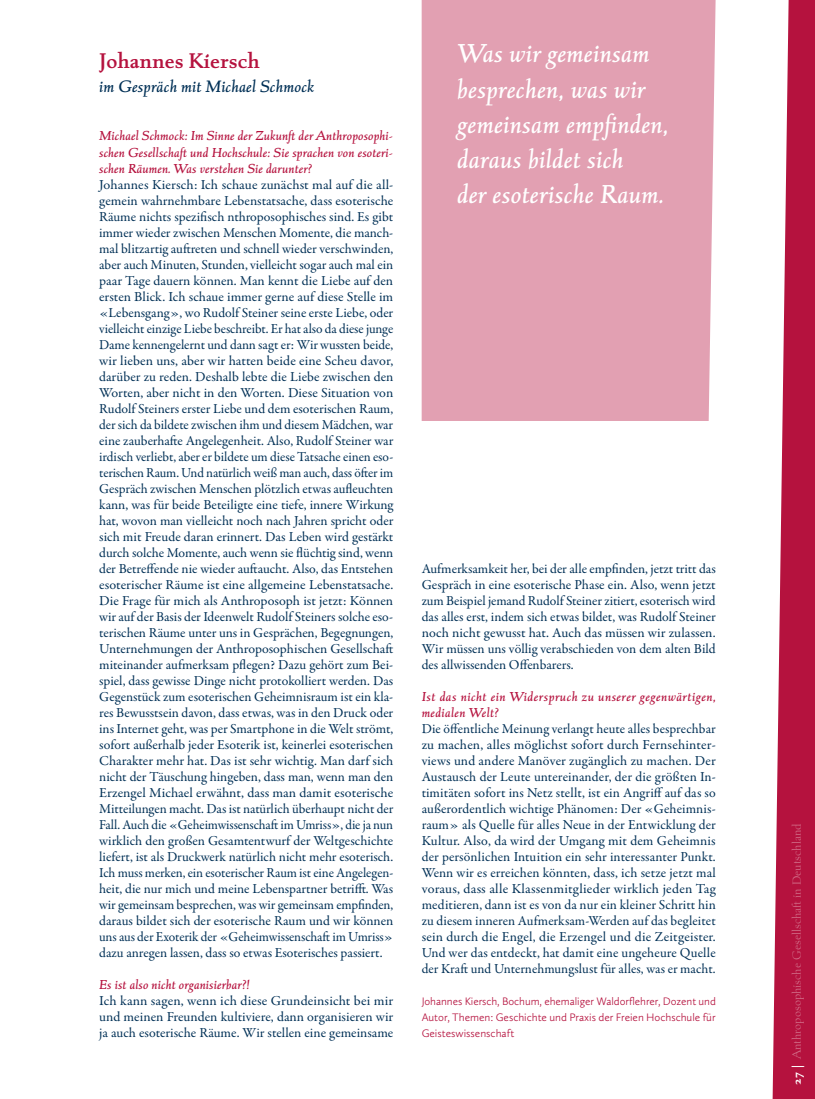
<style>
.page{position:relative;width:815px;height:1099px;background:#fff}
.page>*{position:absolute;margin:0;border:0;box-sizing:border-box;transform-origin:0 0}
.t1{font:italic 500 27.5px/35px "Albertan Pro";color:#fff}
.t2{font:600 22.5px "Albertan Pro";color:#b5123e}
.t3{font:italic 500 17.5px "Albertan Pro";color:#003056}
.t4{font:13.75px/16px "Garamond Premr Pro";color:#003056;text-align:justify}
.t5{font:italic 500 13.75px/16px "Albertan Pro";color:#b5123e;text-align:justify}
.t6{font:italic 500 13.75px/16px "Albertan Pro";letter-spacing:.025em;color:#b5123e}
.t7{font:300 12.5px "Albertan Pro";color:#d3718b}
.t8{font:300 11.25px/16px "Calluna Sans";color:#b5123e;text-align:justify}
.s1{font-weight:700;color:#fff}
</style>
<div class="page">
<svg style="left:773px;top:0;width:42px;height:1098px;fill:#b5123e"></svg>
<div style="left:422px;top:0;width:294px;height:421px;background:#e2a0b2"></div>
<h2 class="t2" style="left:99px;top:46px;width:162px">Johannes Kiersch</h2>
<p class="t3" style="left:99px;top:76px;width:217px">im Gespräch mit Michael Schmock</p>
<p class="t5" style="left:99px;top:128px;width:296px">Michael Schmock: Im Sinne der Zukunft der Anthroposophi&shy;schen Gesellschaft und Hochschule: Sie sprachen von esoteri&shy;schen Räumen. Was verstehen Sie darunter?</p>
<p class="t4" style="left:99px;top:176px;width:296px">Johannes Kiersch: Ich schaue zunächst mal auf die all&shy;gemein wahrnehmbare Lebenstatsache, dass esoterische Räume nichts spezifisch nthroposophisches sind. Es gibt immer wieder zwischen Menschen Momente, die manch&shy;mal blitzartig auftreten und schnell wieder verschwinden, aber auch Minuten, Stunden, vielleicht sogar auch mal ein paar Tage dauern können. Man kennt die Liebe auf den ersten Blick. Ich schaue immer gerne auf diese Stelle im «Lebensgang», wo Rudolf Steiner seine erste Liebe, oder vielleicht einzige Liebe beschreibt. Er hat also da diese junge Dame kennengelernt und dann sagt er: Wir wussten beide, wir lieben uns, aber wir hatten beide eine Scheu davor, darüber zu reden. Deshalb lebte die Liebe zwischen den Worten, aber nicht in den Worten. Diese Situation von Rudolf Steiners erster Liebe und dem esoterischen Raum, der sich da bildete zwischen ihm und diesem Mädchen, war eine zauberhafte Angelegenheit. Also, Rudolf Steiner war irdisch verliebt, aber er bildete um diese Tatsache einen eso&shy;terischen Raum. Und natürlich weiß man auch, dass öfter im Gespräch zwischen Menschen plötzlich etwas aufleuchten kann, was für beide Beteiligte eine tiefe, innere Wirkung hat, wovon man vielleicht noch nach Jahren spricht oder sich mit Freude daran erinnert. Das Leben wird gestärkt durch solche Momente, auch wenn sie flüchtig sind, wenn der Betreffende nie wieder auftaucht. Also, das Entstehen esoterischer Räume ist eine allgemeine Lebenstatsache.<br>Die Frage für mich als Anthroposoph ist jetzt: Können wir auf der Basis der Ideenwelt Rudolf Steiners solche eso&shy;terischen Räume unter uns in Gesprächen, Begegnungen, Unternehmungen der Anthroposophischen Gesellschaft miteinander aufmerksam pflegen? Dazu gehört zum Bei&shy;spiel, dass gewisse Dinge nicht protokolliert werden. Das Gegenstück zum esoterischen Geheimnisraum ist ein kla&shy;res Bewusstsein davon, dass etwas, was in den Druck oder ins Internet geht, was per Smartphone in die Welt strömt, sofort außerhalb jeder Esoterik ist, keinerlei esoterischen Charakter mehr hat. Das ist sehr wichtig. Man darf sich nicht der Täuschung hingeben, dass man, wenn man den Erzengel Michael erwähnt, dass man damit esoterische Mitteilungen macht. Das ist natürlich überhaupt nicht der Fall. Auch die «Geheimwissenschaft im Umriss», die ja nun wirklich den großen Gesamtentwurf der Weltgeschichte liefert, ist als Druckwerk natürlich nicht mehr esoterisch.<br>Ich muss merken, ein esoterischer Raum ist eine Angelegen&shy;heit, die nur mich und meine Lebenspartner betrifft. Was wir gemeinsam besprechen, was wir gemeinsam empfinden, daraus bildet sich der esoterische Raum und wir können uns aus der Exoterik der «Geheimwissenschaft im Umriss» dazu anregen lassen, dass so etwas Esoterisches passiert.</p>
<p class="t5" style="left:99px;top:976px;width:152px">Es ist also nicht organisierbar?!</p>
<p class="t4" style="left:99px;top:992px;width:296px">Ich kann sagen, wenn ich diese Grundeinsicht bei mir und meinen Freunden kultiviere, dann organisieren wir ja auch esoterische Räume. Wir stellen eine gemeinsame</p>
<h1 class="t1" style="left:457px;top:36px;width:213px">Was wir gemeinsam besprechen, was wir gemeinsam empfinden, daraus bildet sich<br>der esoterische Raum.</h1>
<p class="t4" style="left:422px;top:560px;width:296px">Aufmerksamkeit her, bei der alle empfinden, jetzt tritt das Gespräch in eine esoterische Phase ein. Also, wenn jetzt zum Beispiel jemand Rudolf Steiner zitiert, esoterisch wird das alles erst, indem sich etwas bildet, was Rudolf Steiner noch nicht gewusst hat. Auch das müssen wir zulassen.<br>Wir müssen uns völlig verabschieden von dem alten Bild des allwissenden Offenbarers.</p>
<p class="t6" style="left:422px;top:688px;width:296px">Ist das nicht ein Widerspruch zu unserer gegenwärtigen, medialen Welt?</p>
<p class="t4" style="left:422px;top:720px;width:296px">Die öffentliche Meinung verlangt heute alles besprechbar zu machen, alles möglichst sofort durch Fernsehinter&shy;views und andere Manöver zugänglich zu machen. Der Austausch der Leute untereinander, der die größten In&shy;timitäten sofort ins Netz stellt, ist ein Angriff auf das so außerordentlich wichtige Phänomen: Der «Geheimnis&shy;raum» als Quelle für alles Neue in der Entwicklung der Kultur. Also, da wird der Umgang mit dem Geheimnis der persönlichen Intuition ein sehr interessanter Punkt.<br>Wenn wir es erreichen könnten, dass, ich setze jetzt mal voraus, dass alle Klassenmitglieder wirklich jeden Tag meditieren, dann ist es von da nur ein kleiner Schritt hin zu diesem inneren Aufmerksam-Werden auf das begleitet sein durch die Engel, die Erzengel und die Zeitgeister.<br>Und wer das entdeckt, hat damit eine ungeheure Quelle der Kraft und Unternehmungslust für alles, was er macht.</p>
<p class="t8" style="left:422px;top:993px;width:296px">Johannes Kiersch, Bochum, ehemaliger Waldorflehrer, Dozent und Autor, Themen: Geschichte und Praxis der Freien Hochschule für Geisteswissenschaft</p>
<p class="t7" style="left:789px;top:1084px;width:263px;rotate:-90deg"><span class="s1">27 |</span> Anthroposophische Gesellschaft in Deutschland</p>
</div>
